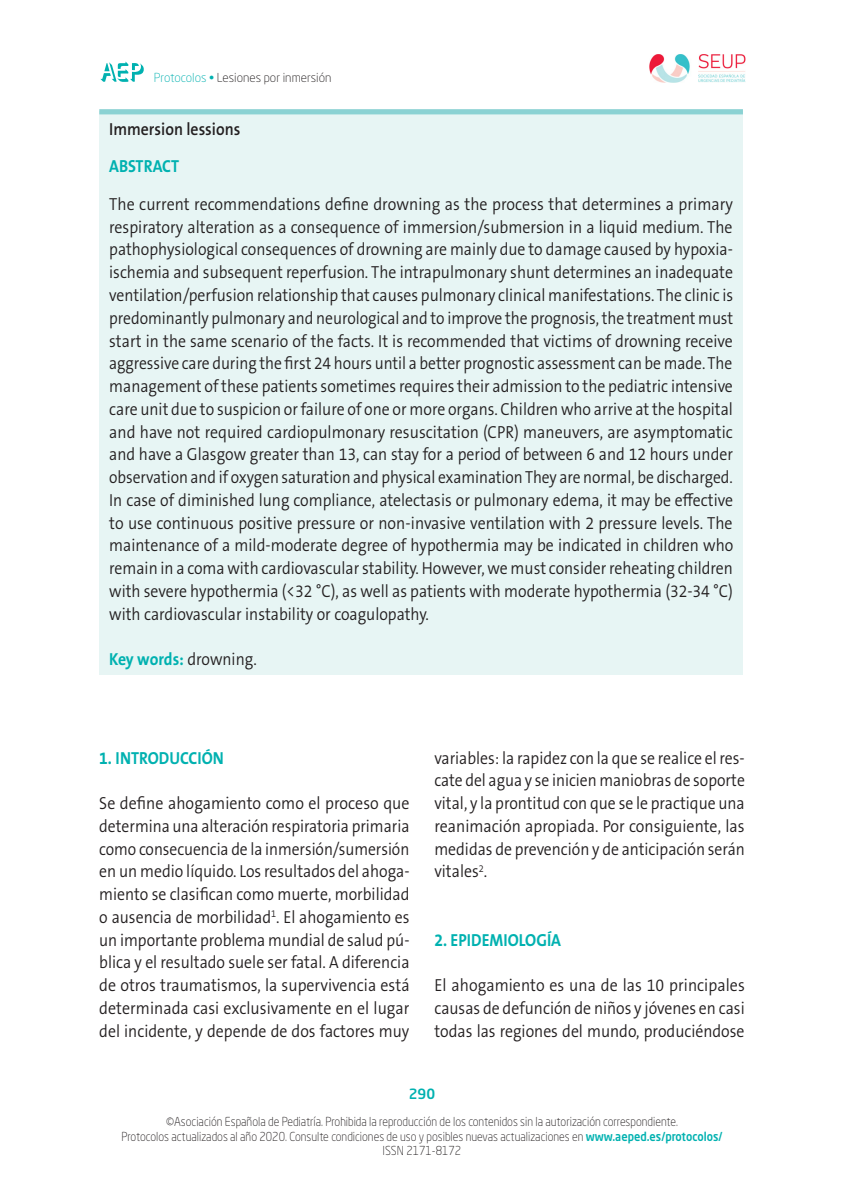
<style>
.page{position:relative;width:844px;height:1191px;background:#fff}
.page>*{position:absolute;margin:0;border:0;box-sizing:border-box;transform-origin:0 0}
._06_TEXTO_COMUN{font:300 17.5px/22.8px "The Sans B Plus W4";color:#231f20;text-align:justify;scale:.91 1}
._06_TEXTO_COMUN-2{font:300 17.5px/22.8px "The Sans B Plus W4";color:#231f20;text-align:justify;scale:.9 1}
._05_TITULO_1{font:700 17.5px "The Sans B Plus W7";color:#00b1b0;scale:.9 1}
._06_TEXTO_COMUN-3{font:700 17.5px "The Sans B Plus W7";letter-spacing:-.01em;color:#00b1b0;scale:.9 1}
._05_TITULO_1-2{font:600 17.5px "The Sans B Plus W6";color:#231f20;scale:.9 1}
.t1{font:500 14px "Neo Sans Std";color:#00b1b0}
.t2{font:300 12.25px "Neo Sans Std";color:#231f20;scale:.9 1}
.t3{font:300 12.25px "Neo Sans Std";color:#231f20}
.s1{color:#00b1b0}
.s2{font-family:"The Sans B Plus W4";font-weight:300;color:#231f20}
.s3{font-weight:500;color:#00b1b0}
</style>
<div class="page">
<svg style="left:100px;top:61px;width:44px;height:21px"></svg>
<img style="left:649px;top:54px;width:96px;height:29px">
<div style="left:99px;top:112px;width:643px;height:563px;background:#e7f5f4"></div>
<div style="left:99px;top:109px;width:643px;height:5px;background:#8bd2d3"></div>
<p class="t3" style="left:154px;top:70px;width:179px"><span class="s1">Protocolos •</span> Lesiones por inmersión</p>
<p class="_05_TITULO_1-2" style="left:109px;top:117px;width:147px">Immersion lessions</p>
<p class="_05_TITULO_1" style="left:109px;top:155px;width:79px">ABSTRACT</p>
<p class="_06_TEXTO_COMUN" style="left:109px;top:193px;width:687px">The current recommendations define drowning as the process that determines a primary respiratory alteration as a consequence of immersion/submersion in a liquid medium. The pathophysiological consequences of drowning are mainly due to damage caused by hypoxia&shy;ischemia and subsequent reperfusion. The intrapulmonary shunt determines an inadequate ventilation/perfusion relationship that causes pulmonary clinical manifestations. The clinic is predominantly pulmonary and neurological and to improve the prognosis, the treatment must start in the same scenario of the facts. It is recommended that victims of drowning receive aggressive care during the first 24 hours until a better prognostic assessment can be made. The management of these patients sometimes requires their admission to the pediatric intensive care unit due to suspicion or failure of one or more organs. Children who arrive at the hospital and have not required cardiopulmonary resuscitation (CPR) maneuvers, are asymptomatic and have a Glasgow greater than 13, can stay for a period of between 6 and 12 hours under observation and if oxygen saturation and physical examination They are normal, be discharged.<br>In case of diminished lung compliance, atelectasis or pulmonary edema, it may be effective to use continuous positive pressure or non-invasive ventilation with 2 pressure levels. The maintenance of a mild-moderate degree of hypothermia may be indicated in children who remain in a coma with cardiovascular stability. However, we must consider reheating children with severe hypothermia (&lt;32 °C), as well as patients with moderate hypothermia (32-34 °C) with cardiovascular instability or coagulopathy.</p>
<p class="_06_TEXTO_COMUN-3" style="left:109px;top:648px;width:166px">Key words: <span class="s2">drowning.</span></p>
<p class="_05_TITULO_1" style="left:99px;top:746px;width:140px">1. INTRODUCCIÓN</p>
<p class="_06_TEXTO_COMUN" style="left:99px;top:792px;width:342px">Se define ahogamiento como el proceso que determina una alteración respiratoria primaria como consecuencia de la inmersión/sumersión en un medio líquido. Los resultados del ahoga&shy;miento se clasifican como muerte, morbilidad o ausencia de morbilidad<sup>1</sup>. El ahogamiento es un importante problema mundial de salud pú&shy;blica y el resultado suele ser fatal. A diferencia de otros traumatismos, la supervivencia está determinada casi exclusivamente en el lugar del incidente, y depende de dos factores muy</p>
<p class="_06_TEXTO_COMUN-2" style="left:434px;top:746px;width:346px">variables: la rapidez con la que se realice el res&shy;cate del agua y se inicien maniobras de soporte vital, y la prontitud con que se le practique una reanimación apropiada. Por consiguiente, las medidas de prevención y de anticipación serán vitales<sup>2</sup>.</p>
<p class="_05_TITULO_1" style="left:434px;top:928px;width:142px">2. EPIDEMIOLOGÍA</p>
<p class="_06_TEXTO_COMUN" style="left:434px;top:974px;width:342px">El ahogamiento es una de las 10 principales causas de defunción de niños y jóvenes en casi todas las regiones del mundo, produciéndose</p>
<p class="t1" style="left:408px;top:1085px;width:28px">290</p>
<p class="t2" style="left:166px;top:1114px;width:570px">©Asociación Española de Pediatría. Prohibida la reproducción de los contenidos sin la autorización correspondiente.</p>
<p class="t2" style="left:121px;top:1128px;width:669px">Protocolos actualizados al año 2020. Consulte condiciones de uso y posibles nuevas actualizaciones en <span class="s3">www.aeped.es/protocolos/</span></p>
<p class="t2" style="left:382px;top:1143px;width:89px">ISSN 2171-8172</p>
</div>
